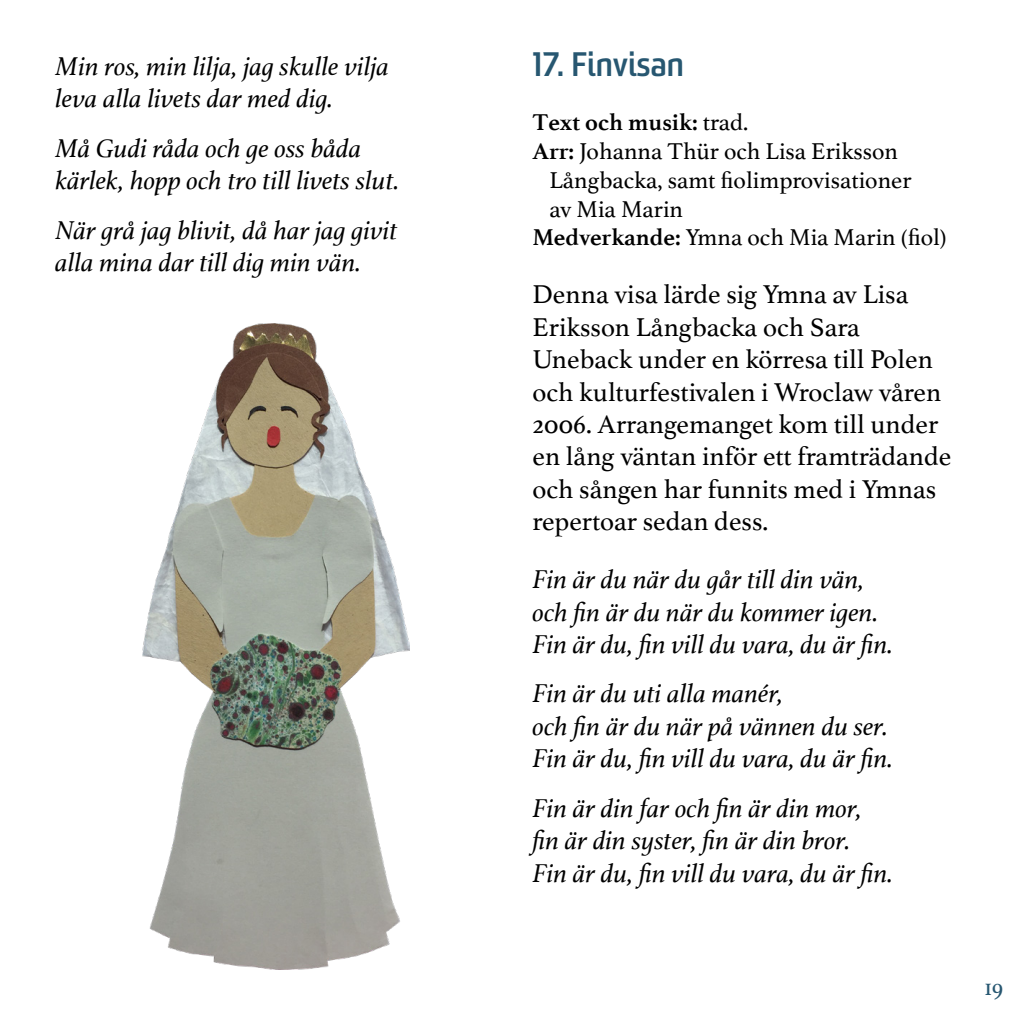
<style>
.page{position:relative;width:1029px;height:1021px;background:#fff}
.page>*{position:absolute;margin:0;border:0;box-sizing:border-box;transform-origin:0 0}
.Rubrik_2{font:700 33px "Sommet";color:#275771}
.Låttext{font:italic 27px "Athelas";color:#000}
.Brödtext{font:27px/32.4px "Athelas";color:#000}
.Låttext_-_ny_vers_fö{font:italic 27px "Athelas";color:#000}
.Text_och_musik{font:24px/28.8px "Athelas";color:#000}
.Text_och_musik_-_sis{font:24px "Athelas";color:#000}
.Text_och_musik-2{font:700 24px "Athelas";color:#000}
.t1{font:24px "Athelas";color:#275771}
.s1{font-weight:400}
.s2{font-weight:700}
</style>
<div class="page">
<img style="left:142px;top:324px;width:267px;height:645px">
<p class="Låttext" style="left:55px;top:45px;width:335px">Min ros, min lilja, jag skulle vilja</p>
<p class="Låttext" style="left:55px;top:77px;width:279px">leva alla livets dar med dig.</p>
<p class="Låttext_-_ny_vers_fö" style="left:55px;top:127px;width:308px">Må Gudi råda och ge oss båda</p>
<p class="Låttext" style="left:55px;top:159px;width:346px">kärlek, hopp och tro till livets slut.</p>
<p class="Låttext_-_ny_vers_fö" style="left:55px;top:208px;width:344px">När grå jag blivit, då har jag givit</p>
<p class="Låttext" style="left:55px;top:241px;width:307px">alla mina dar till dig min vän.</p>
<p class="Rubrik_2" style="left:532px;top:44px;width:153px">17. Finvisan</p>
<p class="Text_och_musik-2" style="left:532px;top:103px;width:217px">Text och musik: <span class="s1">trad.</span></p>
<p class="Text_och_musik" style="left:549px;top:136px;width:364px;text-indent:-17px"><span class="s2">Arr:</span> Johanna Thür och Lisa Eriksson<br>Långbacka, samt fiolimprovisationer av Mia Marin</p>
<p class="Text_och_musik_-_sis" style="left:532px;top:218px;width:416px"><span class="s2">Medverkande:</span> Ymna och Mia Marin (fiol)</p>
<p class="Brödtext" style="left:532px;top:277px;width:420px">Denna visa lärde sig Ymna av Lisa<br>Eriksson Långbacka och Sara<br>Uneback under en körresa till Polen och kulturfestivalen i Wroclaw våren<br>2006. Arrangemanget kom till under en lång väntan inför ett framträdande och sången har funnits med i Ymnas repertoar sedan dess.</p>
<p class="Låttext" style="left:532px;top:558px;width:333px">Fin är du när du går till din vän,</p>
<p class="Låttext" style="left:532px;top:590px;width:347px">och fin är du när du kommer igen.</p>
<p class="Låttext" style="left:532px;top:623px;width:362px">Fin är du, fin vill du vara, du är fin.</p>
<p class="Låttext_-_ny_vers_fö" style="left:532px;top:672px;width:253px">Fin är du uti alla manér,</p>
<p class="Låttext" style="left:532px;top:705px;width:357px">och fin är du när på vännen du ser.</p>
<p class="Låttext" style="left:532px;top:737px;width:362px">Fin är du, fin vill du vara, du är fin.</p>
<p class="Låttext_-_ny_vers_fö" style="left:532px;top:786px;width:331px">Fin är din far och fin är din mor,</p>
<p class="Låttext" style="left:532px;top:819px;width:319px">fin är din syster, fin är din bror.</p>
<p class="Låttext" style="left:532px;top:851px;width:362px">Fin är du, fin vill du vara, du är fin.</p>
<p class="t1" style="left:984px;top:968px;width:21px">19</p>
</div>
